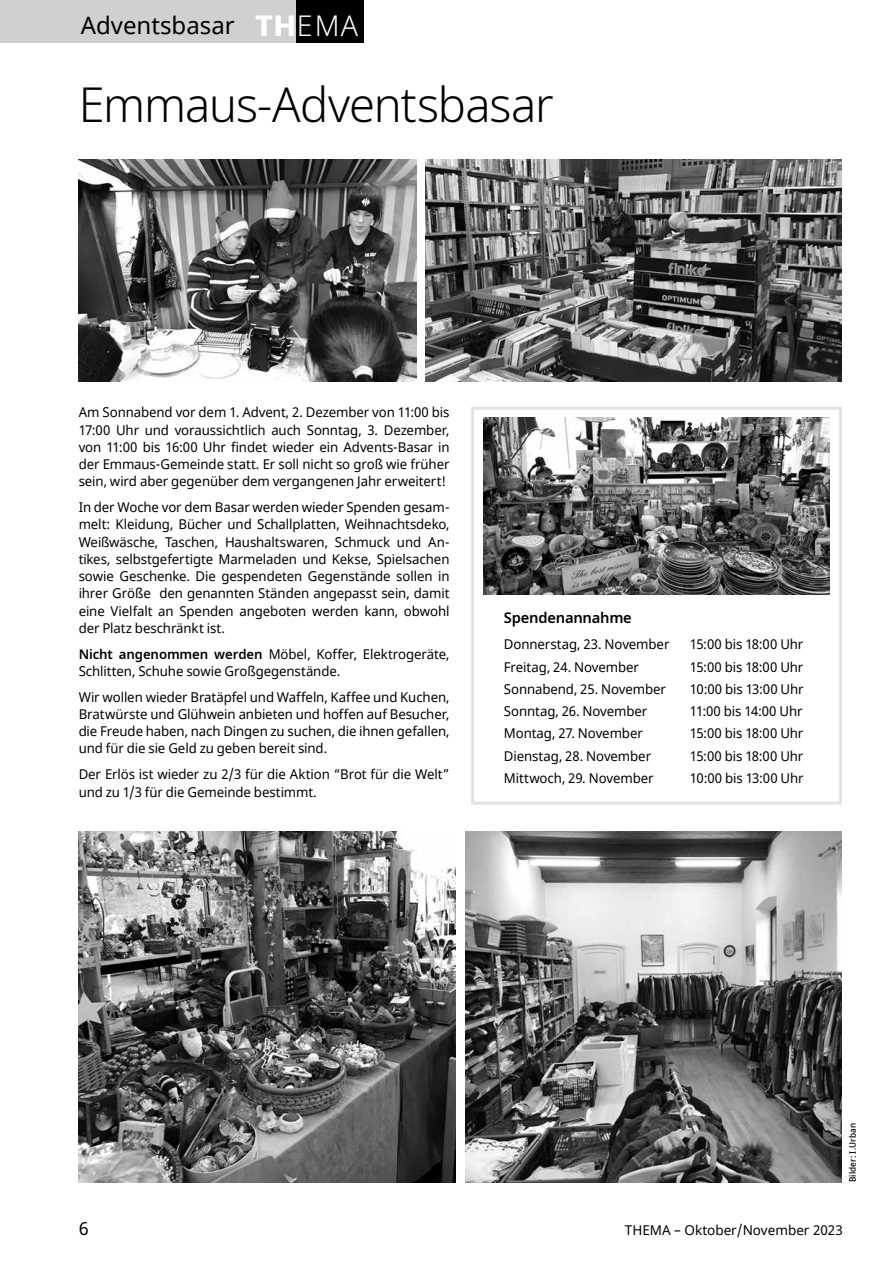
<style>
.page{position:relative;width:893px;height:1263px;background:#fff}
.page>*{position:absolute;margin:0;border:0;box-sizing:border-box;transform-origin:0 0}
.t1{font:300 48px "Noto Sans";letter-spacing:-.02em;color:#000}
.t2{font:24px "Noto Sans";color:#000}
.t3{font:18px "Noto Sans";color:#000}
.t4{font:600 15px "Noto Sans";letter-spacing:-.015em;color:#000}
.t5{font:13.5px/17.2px "Noto Sans";letter-spacing:-.005em;color:#000;text-align:justify}
.t6{font:500 semi-condensed 9px "Noto Sans";letter-spacing:.02em;color:#000}
.s1{font-weight:800;font-size:28.5px;color:#fff}
.s2{font-weight:300;font-size:28.5px;color:#fff}
.s3{font-weight:600}
</style>
<div class="page">
<div style="left:247px;top:0;width:50px;height:43px;background:#d0d0d0"></div>
<div style="left:297px;top:0;width:67px;height:43px;background:#000"></div>
<div style="left:0;top:0;width:247px;height:43px;background:#d0d0d0"></div>
<div style="left:471px;top:407px;width:371px;height:398px;border:3px solid #e3e3e3"></div>
<img style="left:484px;top:418px;width:345px;height:176px">
<img style="left:79px;top:831px;width:376px;height:351px">
<img style="left:79px;top:159px;width:338px;height:223px">
<img style="left:425px;top:159px;width:417px;height:223px">
<img style="left:466px;top:831px;width:376px;height:351px">
<h2 class="t2" style="left:81px;top:9px;width:279px">Adventsbasar <span class="s1">TH</span><span class="s2">EMA</span></h2>
<h1 class="t1" style="left:79px;top:71px;width:477px">Emmaus-Adventsbasar</h1>
<p class="t5" style="left:79px;top:404px;width:372px">Am Sonnabend vor dem 1. Advent, 2. Dezember von 11:00 bis 17:00 Uhr und voraussichtlich auch Sonntag, 3. Dezember, von 11:00 bis 16:00 Uhr findet wieder ein Advents-Basar in der Emmaus-Gemeinde statt. Er soll nicht so groß wie früher sein, wird aber gegenüber dem vergangenen Jahr erweitert!</p>
<p class="t5" style="left:79px;top:499px;width:372px">In der Woche vor dem Basar werden wieder Spenden gesam&shy;melt: Kleidung, Bücher und Schallplatten, Weihnachtsdeko, Weißwäsche, Taschen, Haushaltswaren, Schmuck und An&shy;tikes, selbstgefertigte Marmeladen und Kekse, Spielsachen sowie Geschenke. Die gespendeten Gegenstände sollen in ihrer Größe den genannten Ständen angepasst sein, damit eine Vielfalt an Spenden angeboten werden kann, obwohl der Platz beschränkt ist.</p>
<p class="t5" style="left:79px;top:645px;width:372px"><span class="s3">Nicht angenommen werden</span> Möbel, Koffer, Elektrogeräte,<br>Schlitten, Schuhe sowie Großgegenstände.</p>
<p class="t5" style="left:79px;top:688px;width:372px">Wir wollen wieder Bratäpfel und Waffeln, Kaffee und Kuchen, Bratwürste und Glühwein anbieten und hoffen auf Besucher, die Freude haben, nach Dingen zu suchen, die ihnen gefallen, und für die sie Geld zu geben bereit sind.</p>
<p class="t5" style="left:79px;top:766px;width:372px;line-height:18px">Der Erlös ist wieder zu 2/3 für die Aktion “Brot für die Welt” und zu 1/3 für die Gemeinde bestimmt.</p>
<p class="t4" style="left:504px;top:607px;width:129px">Spendenannahme</p>
<p class="t5" style="left:504px;top:636px;width:167px">Donnerstag, 23. November</p>
<p class="t5" style="left:690px;top:636px;width:115px">15:00 bis 18:00 Uhr</p>
<p class="t5" style="left:504px;top:658px;width:137px">Freitag, 24. November</p>
<p class="t5" style="left:690px;top:658px;width:115px">15:00 bis 18:00 Uhr</p>
<p class="t5" style="left:504px;top:681px;width:164px">Sonnabend, 25. November</p>
<p class="t5" style="left:690px;top:681px;width:115px">10:00 bis 13:00 Uhr</p>
<p class="t5" style="left:504px;top:703px;width:145px">Sonntag, 26. November</p>
<p class="t5" style="left:690px;top:703px;width:114px">11:00 bis 14:00 Uhr</p>
<p class="t5" style="left:504px;top:725px;width:140px">Montag, 27. November</p>
<p class="t5" style="left:690px;top:725px;width:115px">15:00 bis 18:00 Uhr</p>
<p class="t5" style="left:504px;top:747px;width:149px">Dienstag, 28. November</p>
<p class="t5" style="left:690px;top:747px;width:115px">15:00 bis 18:00 Uhr</p>
<p class="t5" style="left:504px;top:770px;width:151px">Mittwoch, 29. November</p>
<p class="t5" style="left:690px;top:770px;width:115px">10:00 bis 13:00 Uhr</p>
<p class="t6" style="left:846px;top:1182px;width:61px;rotate:-90deg">Bilder: I.Urban</p>
<h3 class="t3" style="left:79px;top:1216px;width:11px">6</h3>
<p class="t5" style="left:625px;top:1222px;width:219px">THEMA – Oktober/November 2023</p>
</div>
